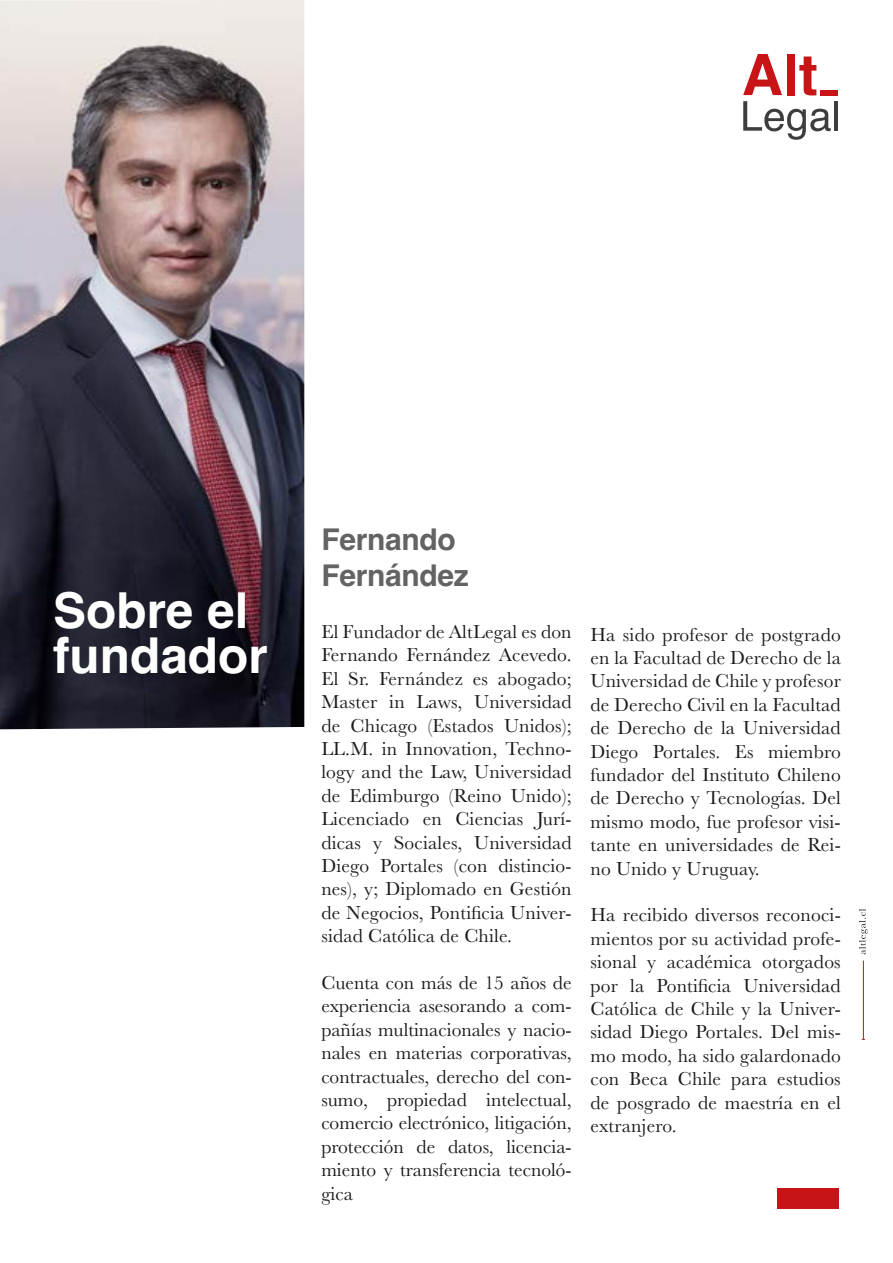
<style>
.page{position:relative;width:893px;height:1263px;background:#fff}
.page>*{position:absolute;margin:0;border:0;box-sizing:border-box;transform-origin:0 0}
.t1{font:700 49.5px/45px "Helvetica";color:#fff}
.t2{font:700 30px/36px "Helvetica";letter-spacing:-.01em;color:#646363}
.t3{font:19.5px/23.4px "Baskerville";letter-spacing:.01em;color:#1a1a1a;text-align:justify}
</style>
<div class="page">
<svg style="left:859px;top:909px;width:9px;height:45px"></svg>
<hr style="left:863px;top:961px;width:1px;height:78px;background:#c91417">
<img style="left:0;top:0;width:304px;height:729px">
<div style="left:778px;top:1188px;width:61px;height:21px;background:#c91417"></div>
<svg style="left:743px;top:54px;width:88px;height:86px"></svg>
<hr style="left:834px;top:101px;width:4px;height:30px;background:#3d3d3b">
<div style="left:820px;top:90px;width:18px;height:5px;background:#c91417"></div>
<h1 class="t1" style="left:53px;top:594px;width:216px">Sobre el fundador</h1>
<h2 class="t2" style="left:321px;top:525px;width:149px">Fernando<br>Fernández</h2>
<p class="t3" style="left:321px;top:620px;width:252px">El Fundador de AltLegal es don Fernando Fernández Acevedo.<br>El Sr. Fernández es abogado; Master in Laws, Universidad de Chicago (Estados Unidos); LL.M. in Innovation, Techno&shy;logy and the Law, Universidad de Edimburgo (Reino Unido); Licenciado en Ciencias Jurí&shy;dicas y Sociales, Universidad Diego Portales (con distincio&shy;nes), y; Diplomado en Gestión de Negocios, Pontificia Univer&shy;sidad Católica de Chile.</p>
<p class="t3" style="left:321px;top:971px;width:252px">Cuenta con más de 15 años de experiencia asesorando a com&shy;pañías multinacionales y nacio&shy;nales en materias corporativas, contractuales, derecho del con&shy;sumo, propiedad intelectual, comercio electrónico, litigación, protección de datos, licencia&shy;miento y transferencia tecnoló&shy;gica</p>
<p class="t3" style="left:590px;top:623px;width:252px">Ha sido profesor de postgrado en la Facultad de Derecho de la Universidad de Chile y profesor de Derecho Civil en la Facultad de Derecho de la Universidad Diego Portales. Es miembro fundador del Instituto Chileno de Derecho y Tecnologías. Del mismo modo, fue profesor visi&shy;tante en universidades de Rei&shy;no Unido y Uruguay.</p>
<p class="t3" style="left:590px;top:904px;width:252px">Ha recibido diversos reconoci&shy;mientos por su actividad profe&shy;sional y académica otorgados por la Pontificia Universidad Católica de Chile y la Univer&shy;sidad Diego Portales. Del mis&shy;mo modo, ha sido galardonado con Beca Chile para estudios de posgrado de maestría en el extranjero.</p>
</div>
